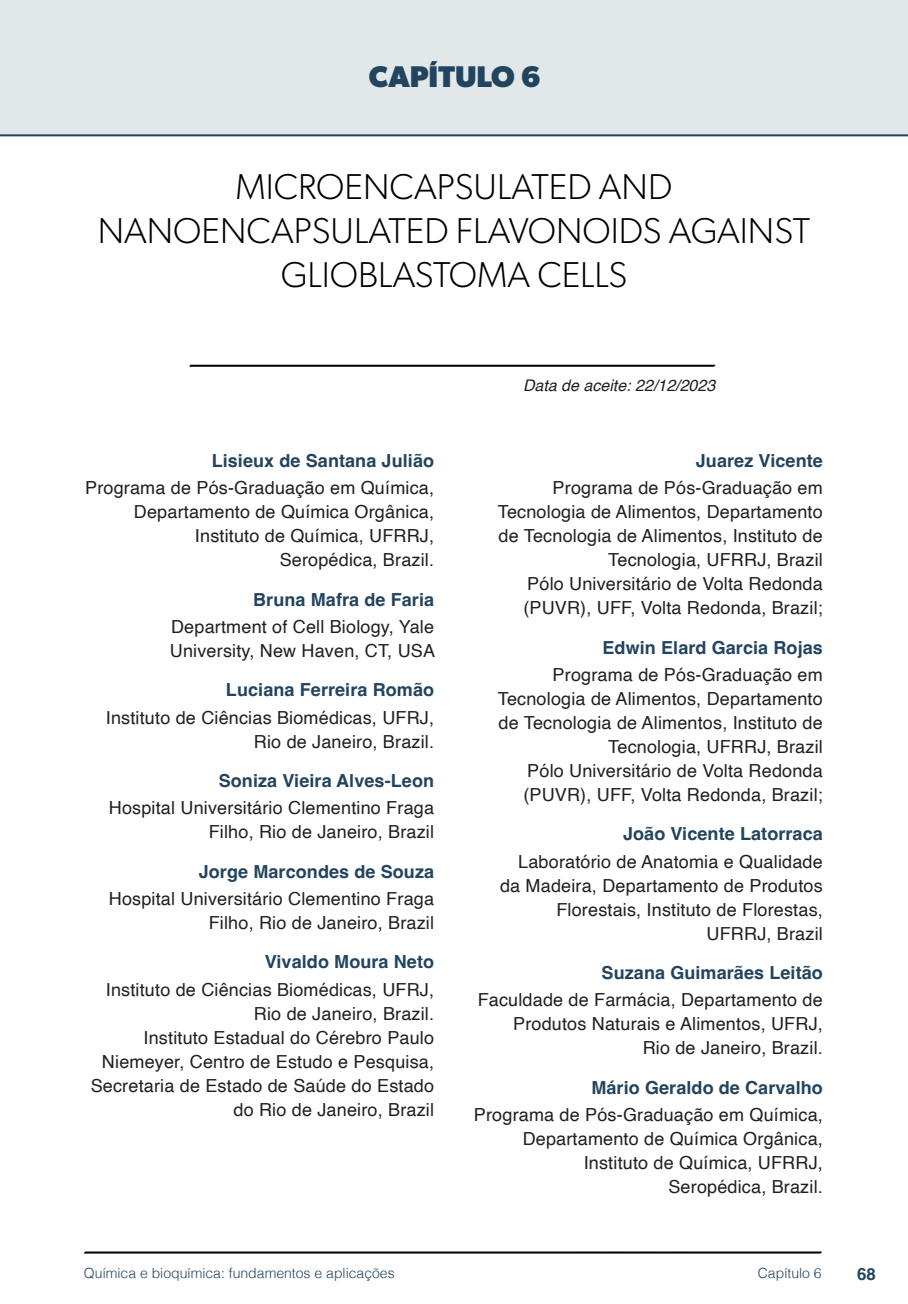
<style>
.page{position:relative;width:908px;height:1304px;background:#fff}
.page>*{position:absolute;margin:0;border:0;box-sizing:border-box;transform-origin:0 0}
.t1{font:300 36px/44px "Gibson";color:#000;text-align:center}
.t2{font:700 30px "Gibson";color:#23445f}
.t3{font:18px/24px "Helvetica";letter-spacing:.01em;color:#231f20;text-align:right}
.t4{font:700 18px "Helvetica";letter-spacing:.005em;color:#23445f}
.t5{font:700 16.8px "Helvetica";color:#23445f}
.t6{font:italic 16px "Helvetica";color:#231f20}
.t7{font:300 14px "Helvetica";color:#23445f}
</style>
<div class="page">
<svg style="left:84px;top:1251px;width:737px;height:3px;background:#515151"></svg>
<svg style="left:189px;top:364px;width:526px;height:3px;background:#4f4f4f"></svg>
<div style="left:0;top:0;width:907px;height:136px;background:#e2e7e9"></div>
<div style="left:44px;top:72px;width:68px;height:61px;background:#e2e7e9"></div>
<h2 class="t2" style="left:369px;top:58px;width:173px">CAPÍTULO 6</h2>
<h1 class="t1" style="left:98px;top:164px;width:713px">MICROENCAPSULATED AND<br>NANOENCAPSULATED FLAVONOIDS AGAINST<br>GLIOBLASTOMA CELLS</h1>
<p class="t4" style="left:211px;top:450px;width:224px">Lisieux de Santana Julião</p>
<p class="t3" style="left:85px;top:477px;width:350px">Programa de Pós-Graduação em Química,<br>Departamento de Química Orgânica,<br>Instituto de Química, UFRRJ,<br>Seropédica, Brazil.</p>
<p class="t4" style="left:253px;top:588px;width:182px">Bruna Mafra de Faria</p>
<p class="t3" style="left:170px;top:615px;width:266px;text-align:left">Department of Cell Biology, Yale<br>University, New Haven, CT, USA</p>
<p class="t4" style="left:226px;top:679px;width:209px">Luciana Ferreira Romão</p>
<p class="t3" style="left:106px;top:706px;width:329px">Instituto de Ciências Biomédicas, UFRJ,<br>Rio de Janeiro, Brazil.</p>
<p class="t4" style="left:219px;top:770px;width:217px">Soniza Vieira Alves-Leon</p>
<p class="t3" style="left:109px;top:797px;width:326px">Hospital Universitário Clementino Fraga<br>Filho, Rio de Janeiro, Brazil</p>
<p class="t4" style="left:199px;top:860px;width:237px">Jorge Marcondes de Souza</p>
<p class="t3" style="left:109px;top:887px;width:326px">Hospital Universitário Clementino Fraga<br>Filho, Rio de Janeiro, Brazil</p>
<p class="t4" style="left:264px;top:951px;width:171px">Vivaldo Moura Neto</p>
<p class="t3" style="left:91px;top:978px;width:345px">Instituto de Ciências Biomédicas, UFRJ, Rio de Janeiro, Brazil.<br>Instituto Estadual do Cérebro Paulo Niemeyer, Centro de Estudo e Pesquisa, Secretaria de Estado de Saúde do Estado do Rio de Janeiro, Brazil</p>
<p class="t6" style="left:523px;top:373px;width:194px">Data de aceite: 22/12/2023</p>
<p class="t4" style="left:695px;top:450px;width:128px">Juarez Vicente</p>
<p class="t3" style="left:497px;top:477px;width:326px">Programa de Pós-Graduação em Tecnologia de Alimentos, Departamento de Tecnologia de Alimentos, Instituto de Tecnologia, UFRRJ, Brazil<br>Pólo Universitário de Volta Redonda (PUVR), UFF, Volta Redonda, Brazil;</p>
<p class="t4" style="left:602px;top:636px;width:222px">Edwin Elard Garcia Rojas</p>
<p class="t3" style="left:497px;top:663px;width:326px">Programa de Pós-Graduação em Tecnologia de Alimentos, Departamento de Tecnologia de Alimentos, Instituto de Tecnologia, UFRRJ, Brazil<br>Pólo Universitário de Volta Redonda (PUVR), UFF, Volta Redonda, Brazil;</p>
<p class="t4" style="left:622px;top:823px;width:201px">João Vicente Latorraca</p>
<p class="t3" style="left:500px;top:850px;width:324px">Laboratório de Anatomia e Qualidade da Madeira, Departamento de Produtos<br>Florestais, Instituto de Florestas,<br>UFRRJ, Brazil</p>
<p class="t4" style="left:601px;top:962px;width:223px">Suzana Guimarães Leitão</p>
<p class="t3" style="left:477px;top:988px;width:346px">Faculdade de Farmácia, Departamento de<br>Produtos Naturais e Alimentos, UFRJ,<br>Rio de Janeiro, Brazil.</p>
<p class="t4" style="left:591px;top:1076px;width:233px">Mário Geraldo de Carvalho</p>
<p class="t3" style="left:473px;top:1103px;width:350px">Programa de Pós-Graduação em Química,<br>Departamento de Química Orgânica,<br>Instituto de Química, UFRRJ,<br>Seropédica, Brazil.</p>
<p class="t7" style="left:84px;top:1261px;width:312px">Química e bioquímica: fundamentos e aplicações</p>
<p class="t7" style="left:757px;top:1261px;width:65px">Capítulo 6</p>
<p class="t5" style="left:856px;top:1264px;width:20px">68</p>
</div>
